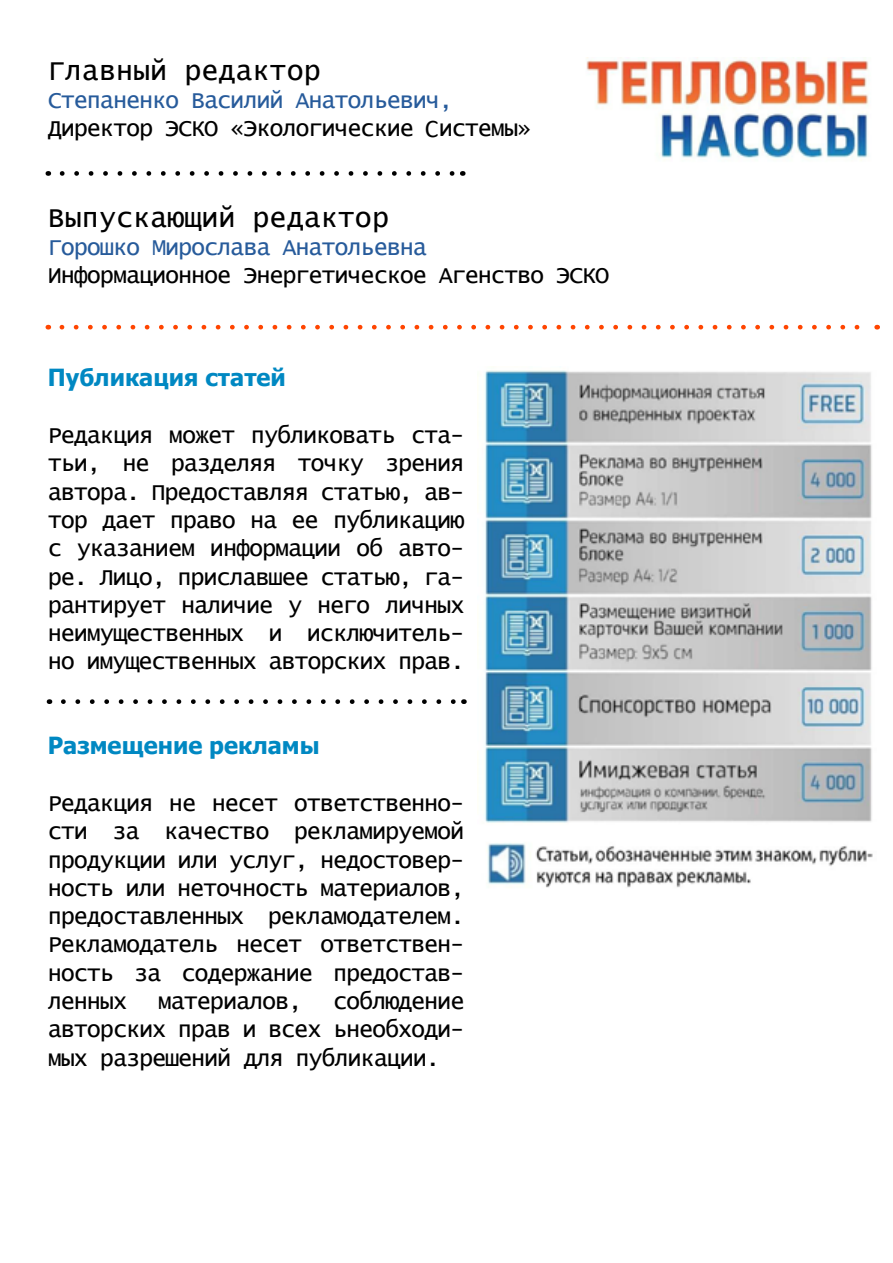
<style>
.page{position:relative;width:893px;height:1263px;background:#fff}
.page>*{position:absolute;margin:0;border:0;box-sizing:border-box;transform-origin:0 0}
.t1{font:28.35px "Lucida Console";color:#000}
.t2{font:25.5px "Calibri";color:#000}
.t3{font:23.55px/28.3px "Lucida Console";letter-spacing:-.05em;color:#000;text-align:justify}
.t4{font:23.55px "Lucida Console";letter-spacing:-.05em;color:#275b9b}
.t5{font:700 23.55px "Tahoma";color:#0088c2}
</style>
<div class="page">
<svg style="left:62px;top:171px;width:393px;height:5px"></svg>
<img style="left:586px;top:58px;width:283px;height:103px">
<svg style="left:62px;top:325px;width:798px;height:4px"></svg>
<svg style="left:63px;top:699px;width:393px;height:5px"></svg>
<img style="left:484px;top:370px;width:389px;height:518px">
<p class="t1" style="left:48px;top:57px;width:274px">Главный редактор</p>
<p class="t4" style="left:48px;top:89px;width:407px">Степаненко Василий Анатольевич,</p>
<p class="t3" style="left:48px;top:115px;width:485px">Директор ЭСКО «Экологические системы»</p>
<p class="t2" style="left:425px;top:111px;width:15px">C</p>
<p class="t1" style="left:48px;top:204px;width:343px">Выпускающий редактор</p>
<p class="t4" style="left:48px;top:237px;width:381px">Горошко Мирослава Анатольевна</p>
<p class="t3" style="left:48px;top:262px;width:563px">Информационное Энергетическое Агенство ЭСКО</p>
<p class="t5" style="left:48px;top:361px;width:240px">Публикация статей</p>
<p class="t3" style="left:48px;top:422px;width:418px">Редакция может публиковать ста&shy;тьи, не разделяя точку зрения автора. Предоставляя статью, ав&shy;тор дает право на ее публикацию с указанием информации об авто&shy;ре. Лицо, приславшее статью, га&shy;рантирует наличие у него личных неимущественных и исключитель&shy;но имущественных авторских прав.</p>
<p class="t5" style="left:48px;top:729px;width:273px">Размещение рекламы</p>
<p class="t3" style="left:48px;top:790px;width:418px">Редакция не несет ответственно&shy;сти за качество рекламируемой продукции или услуг, недостовер&shy;ность или неточность материалов, предоставленных рекламодателем.<br>Рекламодатель несет ответствен&shy;ность за содержание предостав&shy;ленных</p>
<p class="t3" style="left:48px;top:988px;width:418px;text-indent:285px">соблюдение авторских прав и всех ьнеобходи&shy;мых разрешений для публикации.</p>
<p class="t3" style="left:158px;top:988px;width:146px">материалов,</p>
</div>
